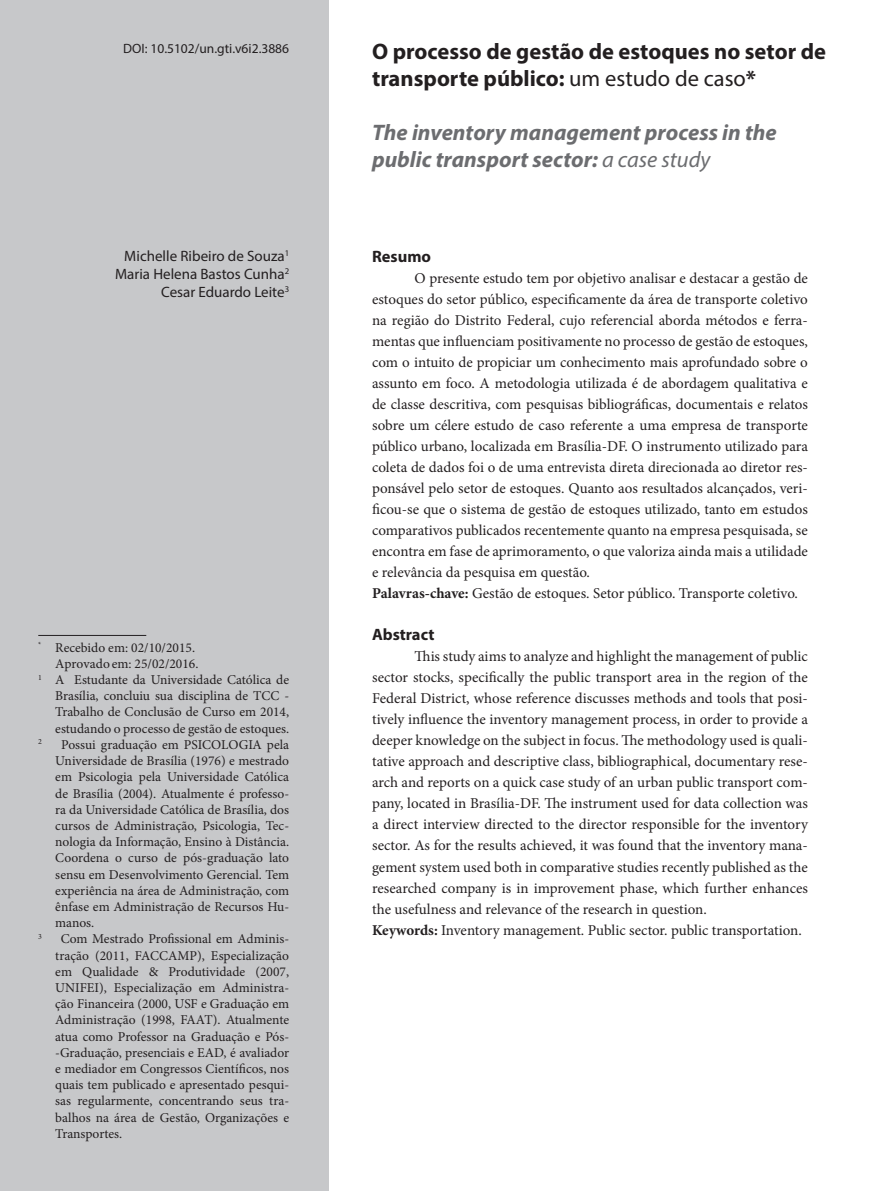
<style>
.page{position:relative;width:893px;height:1191px;background:#fff}
.page>*{position:absolute;margin:0;border:0;box-sizing:border-box;transform-origin:0 0}
.t1{font:700 22.5px/27px "Myriad Pro";color:#231f20}
.t2{font:italic 700 22.5px/27px "Myriad Pro";color:#6c6d70}
.t3{font:700 16.5px "Myriad Pro";color:#231f20}
.t4{font:15px/21px "Minion Pro";color:#231f20}
.t5{font:15px/18px "Myriad Pro";color:#231f20;text-align:right}
.t6{font:13.5px/16.2px "Minion Pro";color:#231f20;text-align:justify}
.t7{font:13.5px "Myriad Pro";color:#231f20}
.t8{font:7.8px "Minion Pro";color:#231f20}
.s1{font-weight:400}
.s2{font-weight:700}
</style>
<div class="page">
<div style="left:0;top:0;width:329px;height:1191px;background:#c7c8ca"></div>
<hr style="left:38px;top:635px;width:108px;height:1px;background:#231f20">
<p class="t7" style="left:123px;top:40px;width:167px">DOI: 10.5102/un.gti.v6i2.3886</p>
<p class="t5" style="left:115px;top:247px;width:176px">Michelle Ribeiro de Souza<sup>1<br></sup>Maria Helena Bastos Cunha<sup>2<br></sup>Cesar Eduardo Leite<sup>3</sup></p>
<p class="t6" style="left:38px;top:639px;width:158px"><sup>*</sup> Recebido em: 02/10/2015.</p>
<p class="t6" style="left:55px;top:655px;width:145px">Aprovado em: 25/02/2016.</p>
<p class="t6" style="left:38px;top:671px;width:252px"><sup>1</sup> A Estudante da Universidade Católica de</p>
<p class="t6" style="left:55px;top:688px;width:235px">Brasília, concluiu sua disciplina de TCC -</p>
<p class="t6" style="left:55px;top:704px;width:235px">Trabalho de Conclusão de Curso em 2014,</p>
<p class="t6" style="left:55px;top:720px;width:235px">estudando o processo de gestão de estoques.</p>
<p class="t8" style="left:38px;top:736px;width:5px">2</p>
<p class="t6" style="left:55px;top:736px;width:235px;text-indent:6px">Possui graduação em PSICOLOGIA pela Universidade de Brasília (1976) e mestrado em Psicologia pela Universidade Católica de Brasília (2004). Atualmente é professo&shy;ra da Universidade Católica de Brasília, dos cursos de Administração, Psicologia, Tec&shy;nologia da Informação, Ensino à Distância.<br>Coordena o curso de pós-graduação lato sensu em Desenvolvimento Gerencial. Tem experiência na área de Administração, com ênfase em Administração de Recursos Hu&shy;manos.</p>
<p class="t8" style="left:38px;top:931px;width:5px">3</p>
<p class="t6" style="left:55px;top:931px;width:235px;text-indent:5px">Com Mestrado Profissional em Adminis&shy;tração (2011, FACCAMP), Especialização em Qualidade &amp; Produtividade (2007, UNIFEI), Especialização em Administra&shy;ção Financeira (2000, USF e Graduação em Administração (1998, FAAT). Atualmente atua como Professor na Graduação e Pós--Graduação, presenciais e EAD, é avaliador e mediador em Congressos Científicos, nos quais tem publicado e apresentado pesqui&shy;sas regularmente, concentrando seus tra&shy;balhos na área de Gestão, Organizações e Transportes.</p>
<h1 class="t1" style="left:372px;top:38px;width:455px">O processo de gestão de estoques no setor de transporte público: <span class="s1">um estudo de caso</span>*</h1>
<h1 class="t2" style="left:372px;top:119px;width:406px">The inventory management process in the public transport sector: <span class="s1">a case study</span></h1>
<p class="t3" style="left:372px;top:246px;width:60px">Resumo</p>
<p class="t4" style="left:372px;top:268px;width:437px;text-indent:43px">O presente estudo tem por objetivo analisar e destacar a gestão de estoques do setor público, especificamente da área de transporte coletivo na região do Distrito Federal, cujo referencial aborda métodos e ferra&shy;mentas que influenciam positivamente no processo de gestão de estoques, com o intuito de propiciar um conhecimento mais aprofundado sobre o assunto em foco. A metodologia utilizada é de abordagem qualitativa e de classe descritiva, com pesquisas bibliográficas, documentais e relatos sobre um célere estudo de caso referente a uma empresa de transporte público urbano, localizada em Brasília-DF. O instrumento utilizado para coleta de dados foi o de uma entrevista direta direcionada ao diretor res&shy;ponsável pelo setor de estoques. Quanto aos resultados alcançados, veri&shy;ficou-se que o sistema de gestão de estoques utilizado, tanto em estudos comparativos publicados recentemente quanto na empresa pesquisada, se encontra em fase de aprimoramento, o que valoriza ainda mais a utilidade e relevância da pesquisa em questão.<br><span class="s2">Palavras-chave:</span> Gestão de estoques. Setor público. Transporte coletivo.</p>
<p class="t3" style="left:372px;top:624px;width:64px">Abstract</p>
<p class="t4" style="left:372px;top:646px;width:437px;text-indent:43px">This study aims to analyze and highlight the management of public sector stocks, specifically the public transport area in the region of the Federal District, whose reference discusses methods and tools that posi&shy;tively influence the inventory management process, in order to provide a deeper knowledge on the subject in focus. The methodology used is quali&shy;tative approach and descriptive class, bibliographical, documentary rese&shy;arch and reports on a quick case study of an urban public transport com&shy;pany, located in Brasília-DF. The instrument used for data collection was a direct interview directed to the director responsible for the inventory sector. As for the results achieved, it was found that the inventory mana&shy;gement system used both in comparative studies recently published as the researched company is in improvement phase, which further enhances the usefulness and relevance of the research in question.<br><span class="s2">Keywords:</span> Inventory management. Public sector. public transportation.</p>
</div>
